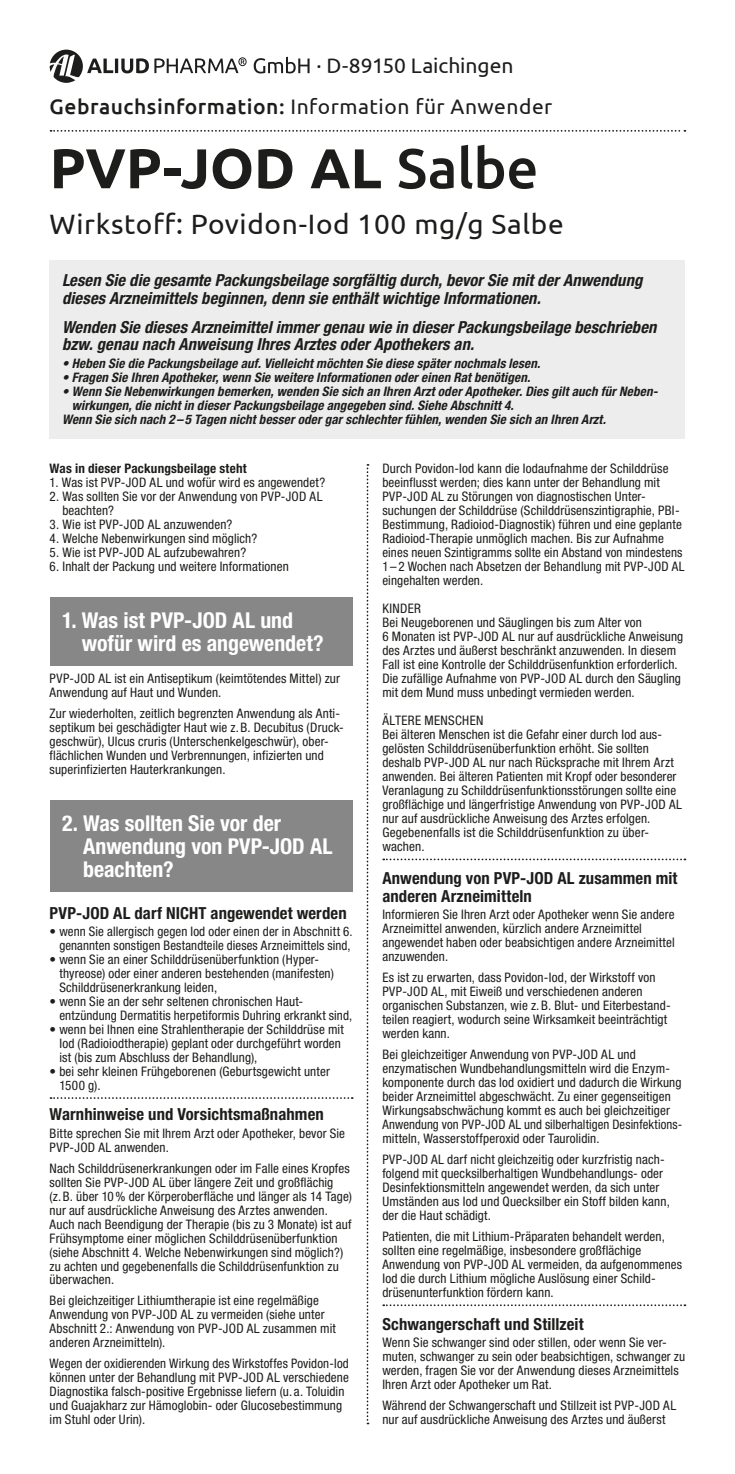
<style>
.page{position:relative;width:735px;height:1474px;background:#fff}
.page>*{position:absolute;margin:0;border:0;box-sizing:border-box;transform-origin:0 0}
.t1{font:700 56px "Ubuntu";color:#1d1d1b}
.t2{font:28px "Ubuntu";letter-spacing:.025em;color:#1d1d1b}
.t3{font:700 condensed 21.88px/23.3px "Helvetica Neue LTW1 G";color:#fff}
.t4{font:21px "Ubuntu";letter-spacing:.025em;color:#1d1d1b}
.t5{font:21px "Ubuntu";letter-spacing:-.005em;color:#1d1d1b}
.t6{font:italic 700 condensed 16.62px/17.7px "Helvetica Neue LTW1 G";letter-spacing:.005em;color:#1d1d1b}
.t7{font:700 condensed 16.62px/17.7px "Helvetica Neue LTW1 G";letter-spacing:.01em;color:#1d1d1b}
.t8{font:condensed 13.12px/14px "Helvetica Neue LTW1 G";letter-spacing:.01em;color:#1d1d1b}
.t9{font:italic 700 condensed 13.12px "Helvetica Neue LTW1 G";letter-spacing:.01em;color:#1d1d1b}
.t10{font:700 condensed 13.12px "Helvetica Neue LTW1 G";letter-spacing:.015em;color:#1d1d1b}
.s1{font-weight:500}
</style>
<div class="page">
<svg style="left:50px;top:130px;width:635px;height:2px"></svg>
<div style="left:50px;top:259px;width:635px;height:179px;background:#ededed"></div>
<svg style="left:50px;top:50px;width:194px;height:33px"></svg>
<div style="left:238px;top:57px;width:8px;height:9px;border:1px solid #1d1d1b;border-radius:50%"></div>
<svg style="left:253px;top:57px;width:56px;height:16px"></svg>
<svg style="left:50px;top:1097px;width:302px;height:1px"></svg>
<div style="left:50px;top:597px;width:302px;height:69px;background:#878787"></div>
<div style="left:50px;top:800px;width:302px;height:92px;background:#878787"></div>
<svg style="left:383px;top:858px;width:302px;height:2px"></svg>
<svg style="left:383px;top:1304px;width:302px;height:2px"></svg>
<svg style="left:366px;top:464px;width:2px;height:960px"></svg>
<h3 class="t5" style="left:316px;top:53px;width:198px">· D-89150 Laichingen</h3>
<h3 class="t4" style="left:50px;top:94px;width:504px"><span class="s1">Gebrauchsinformation:</span> Information für Anwender</h3>
<h1 class="t1" style="left:50px;top:134px;width:490px">PVP-JOD AL <span class="s1">Salbe</span></h1>
<h2 class="t2" style="left:50px;top:207px;width:515px">Wirkstoff: Povidon-Iod 100 mg/g Salbe</h2>
<p class="t6" style="left:62px;top:272px;width:581px">Lesen Sie die gesamte Packungsbeilage sorgfältig durch, bevor Sie mit der Anwendung dieses Arzneimittels beginnen, denn sie enthält wichtige Informationen.</p>
<p class="t6" style="left:62px;top:318px;width:595px">Wenden Sie dieses Arzneimittel immer genau wie in dieser Packungsbeilage beschrieben bzw. genau nach Anweisung Ihres Arztes oder Apothekers an.</p>
<p class="t9" style="left:62px;top:355px;width:479px">• Heben Sie die Packungsbeilage auf. Vielleicht möchten Sie diese später nochmals lesen.</p>
<p class="t9" style="left:62px;top:369px;width:469px">• Fragen Sie Ihren Apotheker, wenn Sie weitere Informationen oder einen Rat benötigen.</p>
<p class="t9" style="left:62px;top:383px;width:597px">• Wenn Sie Nebenwirkungen bemerken, wenden Sie sich an Ihren Arzt oder Apotheker. Dies gilt auch für Neben-</p>
<p class="t9" style="left:72px;top:397px;width:443px">wirkungen, die nicht in dieser Packungsbeilage angegeben sind. Siehe Abschnitt 4.</p>
<p class="t9" style="left:62px;top:411px;width:545px">Wenn Sie sich nach 2 – 5 Tagen nicht besser oder gar schlechter fühlen, wenden Sie sich an Ihren Arzt.</p>
<p class="t10" style="left:50px;top:461px;width:198px">Was in dieser Packungsbeilage steht</p>
<p class="t8" style="left:50px;top:476px;width:277px">1. Was ist PVP-JOD AL und wofür wird es angewendet?</p>
<p class="t8" style="left:62px;top:490px;width:261px;text-indent:-13px">2. Was sollten Sie vor der Anwendung von PVP-JOD AL beachten?</p>
<p class="t8" style="left:50px;top:517px;width:184px">3. Wie ist PVP-JOD AL anzuwenden?</p>
<p class="t8" style="left:50px;top:531px;width:209px">4. Welche Nebenwirkungen sind möglich?</p>
<p class="t8" style="left:50px;top:545px;width:198px">5. Wie ist PVP-JOD AL aufzubewahren?</p>
<p class="t8" style="left:50px;top:559px;width:240px">6. Inhalt der Packung und weitere Informationen</p>
<h3 class="t3" style="left:82px;top:608px;width:243px;text-indent:-20px">1. Was ist PVP-JOD AL und wofür wird es angewendet?</h3>
<p class="t8" style="left:50px;top:671px;width:292px">PVP-JOD AL ist ein Antiseptikum (keimtötendes Mittel) zur<br>Anwendung auf Haut und Wunden.</p>
<p class="t8" style="left:50px;top:706px;width:295px">Zur wiederholten, zeitlich begrenzten Anwendung als Anti&shy;septikum bei geschädigter Haut wie z.B. Decubitus (Druck&shy;geschwür), Ulcus cruris (Unterschenkelgeschwür), ober&shy;flächlichen Wunden und Verbrennungen, infizierten und superinfizierten Hauterkrankungen.</p>
<h3 class="t3" style="left:83px;top:811px;width:251px;text-indent:-21px">2. Was sollten Sie vor der<br>Anwendung von PVP-JOD AL beachten?</h3>
<p class="t7" style="left:50px;top:904px;width:298px">PVP-JOD AL darf NICHT angewendet werden</p>
<p class="t8" style="left:50px;top:924px;width:304px;text-align:center">• wenn Sie allergisch gegen Iod oder einen der in Abschnitt 6. genannten sonstigen Bestandteile dieses Arzneimittels sind,</p>
<p class="t8" style="left:59px;top:952px;width:276px;text-indent:-10px">• wenn Sie an einer Schilddrüsenüberfunktion (Hyper&shy;thyreose) oder einer anderen bestehenden (manifesten)<br>Schilddrüsenerkrankung leiden,</p>
<p class="t8" style="left:59px;top:994px;width:294px;text-indent:-10px">• wenn Sie an der sehr seltenen chronischen Haut&shy;entzündung Dermatitis herpetiformis Duhring erkrankt sind,</p>
<p class="t8" style="left:59px;top:1022px;width:286px;text-indent:-10px">• wenn bei Ihnen eine Strahlentherapie der Schilddrüse mit<br>Iod (Radioiodtherapie) geplant oder durchgeführt worden ist (bis zum Abschluss der Behandlung),</p>
<p class="t8" style="left:59px;top:1064px;width:272px;text-indent:-10px">• bei sehr kleinen Frühgeborenen (Geburtsgewicht unter<br>1500 g).</p>
<p class="t7" style="left:50px;top:1105px;width:275px">Warnhinweise und Vorsichtsmaßnahmen</p>
<p class="t8" style="left:50px;top:1126px;width:297px">Bitte sprechen Sie mit Ihrem Arzt oder Apotheker, bevor Sie<br>PVP-JOD AL anwenden.</p>
<p class="t8" style="left:50px;top:1161px;width:303px">Nach Schilddrüsenerkrankungen oder im Falle eines Kropfes sollten Sie PVP-JOD AL über längere Zeit und großflächig (z.B. über 10% der Körperoberfläche und länger als 14 Tage) nur auf ausdrückliche Anweisung des Arztes anwenden.<br>Auch nach Beendigung der Therapie (bis zu 3 Monate) ist auf Frühsymptome einer möglichen Schilddrüsenüberfunktion (siehe Abschnitt 4. Welche Nebenwirkungen sind möglich?) zu achten und gegebenenfalls die Schilddrüsenfunktion zu überwachen.</p>
<p class="t8" style="left:50px;top:1293px;width:288px">Bei gleichzeitiger Lithiumtherapie ist eine regelmäßige Anwendung von PVP-JOD AL zu vermeiden (siehe unter Abschnitt 2.: Anwendung von PVP-JOD AL zusammen mit anderen Arzneimitteln).</p>
<p class="t8" style="left:50px;top:1356px;width:300px">Wegen der oxidierenden Wirkung des Wirkstoffes Povidon-Iod können unter der Behandlung mit PVP-JOD AL verschiedene Diagnostika falsch-positive Ergebnisse liefern (u. a. Toluidin und Guajakharz zur Hämoglobin- oder Glucosebestimmung im Stuhl oder Urin).</p>
<p class="t8" style="left:382px;top:462px;width:303px">Durch Povidon-Iod kann die Iodaufnahme der Schilddrüse beeinflusst werden; dies kann unter der Behandlung mit PVP-JOD AL zu Störungen von diagnostischen Unter&shy;suchungen der Schilddrüse (Schilddrüsenszintigraphie, PBI-Bestimmung, Radioiod-Diagnostik) führen und eine geplante Radioiod-Therapie unmöglich machen. Bis zur Aufnahme eines neuen Szintigramms sollte ein Abstand von mindestens 1–2 Wochen nach Absetzen der Behandlung mit PVP-JOD AL eingehalten werden.</p>
<p class="t8" style="left:382px;top:601px;width:302px">KINDER<br>Bei Neugeborenen und Säuglingen bis zum Alter von<br>6 Monaten ist PVP-JOD AL nur auf ausdrückliche Anweisung des Arztes und äußerst beschränkt anzuwenden. In diesem Fall ist eine Kontrolle der Schilddrüsenfunktion erforderlich.<br>Die zufällige Aufnahme von PVP-JOD AL durch den Säugling mit dem Mund muss unbedingt vermieden werden.</p>
<p class="t8" style="left:382px;top:713px;width:301px">ÄLTERE MENSCHEN<br>Bei älteren Menschen ist die Gefahr einer durch Iod aus&shy;gelösten Schilddrüsenüberfunktion erhöht. Sie sollten deshalb PVP-JOD AL nur nach Rücksprache mit Ihrem Arzt anwenden. Bei älteren Patienten mit Kropf oder besonderer Veranlagung zu Schilddrüsenfunktionsstörungen sollte eine großflächige und längerfristige Anwendung von PVP-JOD AL nur auf ausdrückliche Anweisung des Arztes erfolgen.<br>Gegebenenfalls ist die Schilddrüsenfunktion zu über&shy;wachen.</p>
<p class="t7" style="left:382px;top:869px;width:296px">Anwendung von PVP-JOD AL zusammen mit anderen Arzneimitteln</p>
<p class="t8" style="left:382px;top:907px;width:294px">Informieren Sie Ihren Arzt oder Apotheker wenn Sie andere Arzneimittel anwenden, kürzlich andere Arzneimittel angewendet haben oder beabsichtigen andere Arzneimittel anzuwenden.</p>
<p class="t8" style="left:382px;top:970px;width:288px">Es ist zu erwarten, dass Povidon-Iod, der Wirkstoff von PVP‑JOD AL, mit Eiweiß und verschiedenen anderen organischen Substanzen, wie z.B. Blut- und Eiterbestand&shy;teilen reagiert, wodurch seine Wirksamkeit beeinträchtigt werden kann.</p>
<p class="t8" style="left:382px;top:1047px;width:301px">Bei gleichzeitiger Anwendung von PVP-JOD AL und enzymatischen Wundbehandlungsmitteln wird die Enzym&shy;komponente durch das Iod oxidiert und dadurch die Wirkung beider Arzneimittel abgeschwächt. Zu einer gegenseitigen Wirkungsabschwächung kommt es auch bei gleichzeitiger Anwendung von PVP-JOD AL und silberhaltigen Desinfektions&shy;mitteln, Wasserstoffperoxid oder Taurolidin.</p>
<p class="t8" style="left:382px;top:1152px;width:289px">PVP-JOD AL darf nicht gleichzeitig oder kurzfristig nach&shy;folgend mit quecksilberhaltigen Wundbehandlungs- oder Desinfektionsmitteln angewendet werden, da sich unter Umständen aus Iod und Quecksilber ein Stoff bilden kann, der die Haut schädigt.</p>
<p class="t8" style="left:382px;top:1229px;width:301px">Patienten, die mit Lithium-Präparaten behandelt werden, sollten eine regelmäßige, insbesondere großflächige Anwendung von PVP-JOD AL vermeiden, da aufgenommenes Iod die durch Lithium mögliche Auslösung einer Schild&shy;drüsenunterfunktion fördern kann.</p>
<p class="t7" style="left:382px;top:1314px;width:203px">Schwangerschaft und Stillzeit</p>
<p class="t8" style="left:382px;top:1335px;width:304px">Wenn Sie schwanger sind oder stillen, oder wenn Sie ver&shy;muten, schwanger zu sein oder beabsichtigen, schwanger zu werden, fragen Sie vor der Anwendung dieses Arzneimittels Ihren Arzt oder Apotheker um Rat.</p>
<p class="t8" style="left:382px;top:1398px;width:295px">Während der Schwangerschaft und Stillzeit ist PVP-JOD AL nur auf ausdrückliche Anweisung des Arztes und äußerst</p>
</div>
